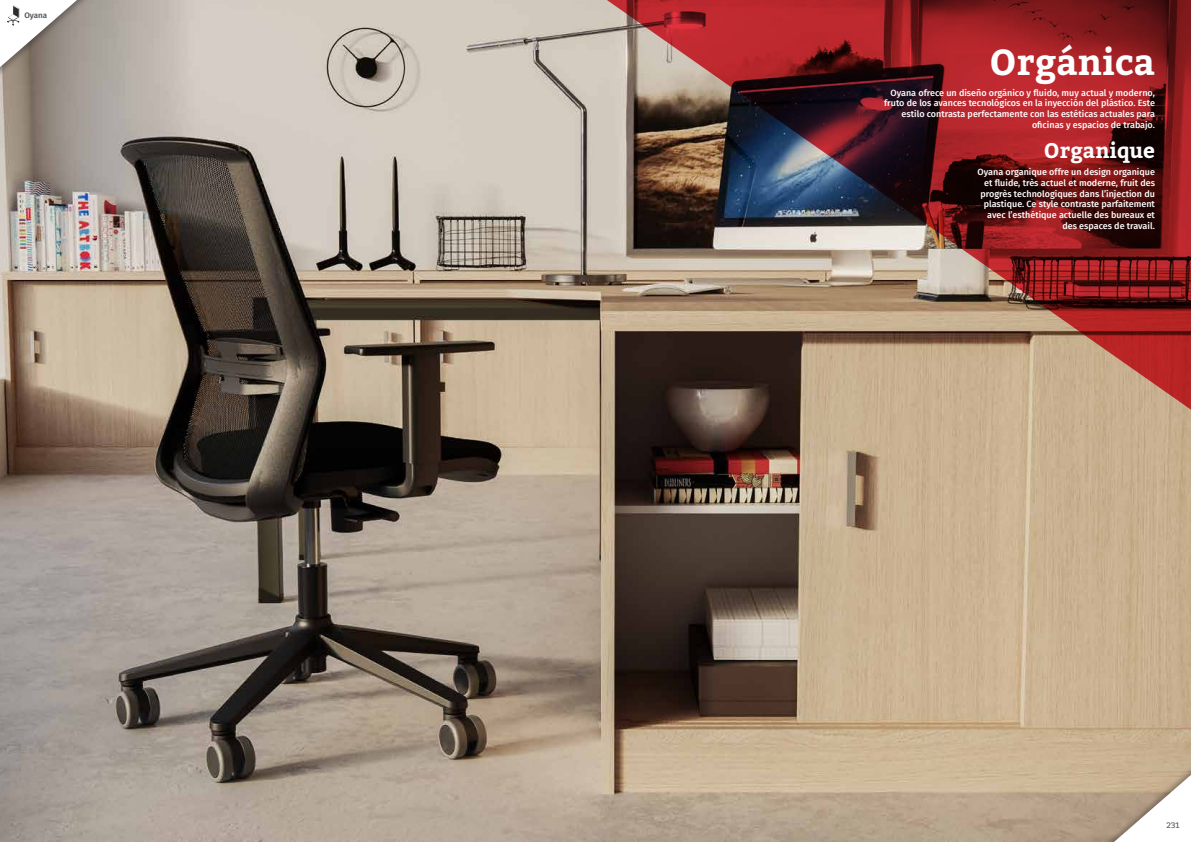
<style>
.page{position:relative;width:1191px;height:842px;background:#fff}
.page>*{position:absolute;margin:0;border:0;box-sizing:border-box;transform-origin:0 0}
.t1{font:700 36px "Bitter";color:#fff}
.t2{font:700 21px "Bitter";color:#fff}
.t3{font:500 9px/10.8px "Fira Sans";color:#fff;text-align:right}
.t4{font:600 8px "Fira Sans";color:#57585a}
.t5{font:8px "Bitter";color:#57585a}
</style>
<div class="page">
<img style="left:0;top:0;width:1191px;height:842px">
<img style="left:595px;top:0;width:596px;height:415px">
<div style="left:0;top:0;width:93px;height:81px;background:#231f20;opacity:.4"></div>
<div style="left:1097px;top:761px;width:94px;height:81px;background:#231f20;opacity:.4"></div>
<svg style="left:1104px;top:767px;width:87px;height:75px"></svg>
<svg style="left:0;top:0;width:87px;height:75px"></svg>
<p class="t4" style="left:24px;top:9px;width:24px">Oyana</p>
<h1 class="t1" style="left:989px;top:41px;width:167px">Orgánica</h1>
<p class="t3" style="left:884px;top:87px;width:272px">Oyana ofrece un diseño orgánico y fluido, muy actual y moderno, fruto de los avances tecnológicos en la inyección del plástico. Este estilo contrasta perfectamente con las estéticas actuales para oficinas y espacios de trabajo.</p>
<p class="t3" style="left:977px;top:166px;width:179px">Oyana organique offre un design organique et fluide, très actuel et moderne, fruit des progrès technologiques dans l’injection du plastique. Ce style contraste parfaitement avec l’esthétique actuelle des bureaux et des espaces de travail.</p>
<h2 class="t2" style="left:1043px;top:137px;width:113px">Organique</h2>
<p class="t5" style="left:1166px;top:820px;width:15px">231</p>
</div>
